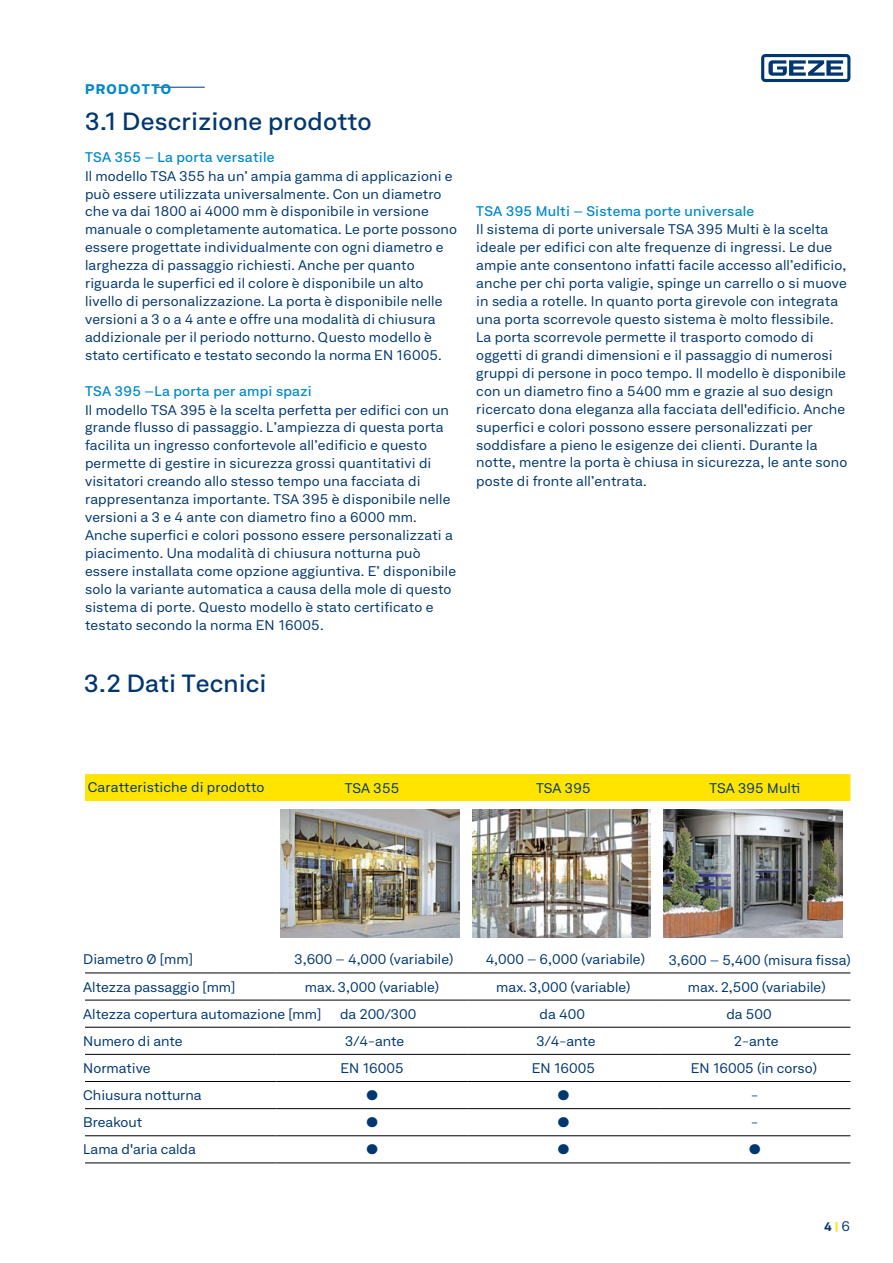
<style>
.page{position:relative;width:893px;height:1263px;background:#fff}
.page>*{position:absolute;margin:0;border:0;box-sizing:border-box;transform-origin:0 0}
.t1{font:500 expanded 24px "Neufile Grotesk";letter-spacing:.01em;color:#003770}
.t2{font:500 expanded 24px "Neufile Grotesk";letter-spacing:.005em;color:#003670}
.t3{font:expanded 13.5px/18px "Neufile Grotesk";letter-spacing:.01em;color:#003770}
.t4{font:500 expanded 13.5px "Neufile Grotesk";letter-spacing:.02em;color:#0088cb}
.t5{font:800 expanded 13.5px "Neufile Grotesk";letter-spacing:.1em;color:#0088cb}
.t6{font:700 expanded 12px "Neufile Grotesk";color:#003770}
.s1{font-weight:800;color:#ffe400}
.s2{font-weight:400;font-size:13.5px}
</style>
<div class="page">
<hr style="left:155px;top:87px;width:50px;height:1px;background:#003770">
<svg style="left:761px;top:54px;width:89px;height:28px"></svg>
<div style="left:85px;top:774px;width:765px;height:27px;background:#ffe400"></div>
<svg style="left:85px;top:801px;width:765px;height:199px"></svg>
<svg style="left:85px;top:1026px;width:765px;height:137px"></svg>
<hr style="left:85px;top:1054px;width:191px;height:1px;background:#000">
<hr style="left:276px;top:1054px;width:192px;height:1px;background:#000">
<hr style="left:468px;top:1054px;width:191px;height:1px;background:#000">
<hr style="left:659px;top:1054px;width:191px;height:1px;background:#000">
<hr style="left:85px;top:1081px;width:191px;height:1px;background:#000">
<hr style="left:276px;top:1081px;width:192px;height:1px;background:#000">
<hr style="left:468px;top:1081px;width:191px;height:1px;background:#000">
<hr style="left:659px;top:1081px;width:191px;height:1px;background:#000">
<hr style="left:85px;top:1108px;width:191px;height:1px;background:#000">
<hr style="left:276px;top:1108px;width:192px;height:1px;background:#000">
<hr style="left:468px;top:1108px;width:191px;height:1px;background:#000">
<hr style="left:659px;top:1108px;width:191px;height:1px;background:#000">
<hr style="left:85px;top:1135px;width:191px;height:1px;background:#000">
<hr style="left:276px;top:1135px;width:192px;height:1px;background:#000">
<hr style="left:468px;top:1135px;width:191px;height:1px;background:#000">
<hr style="left:659px;top:1135px;width:191px;height:1px;background:#000">
<hr style="left:85px;top:1163px;width:191px;height:1px;background:#000">
<hr style="left:276px;top:1163px;width:192px;height:1px;background:#000">
<hr style="left:468px;top:1163px;width:191px;height:1px;background:#000">
<hr style="left:659px;top:1163px;width:191px;height:1px;background:#000">
<hr style="left:85px;top:1000px;width:191px;height:1px;background:#000">
<hr style="left:276px;top:1000px;width:192px;height:1px;background:#000">
<hr style="left:468px;top:1000px;width:191px;height:1px;background:#000">
<hr style="left:659px;top:1000px;width:191px;height:1px;background:#000">
<hr style="left:85px;top:973px;width:191px;height:1px;background:#000">
<hr style="left:276px;top:973px;width:192px;height:1px;background:#000">
<hr style="left:468px;top:973px;width:191px;height:1px;background:#000">
<hr style="left:659px;top:973px;width:191px;height:1px;background:#000">
<hr style="left:85px;top:1027px;width:191px;height:1px;background:#000">
<hr style="left:276px;top:1027px;width:192px;height:1px;background:#000">
<hr style="left:468px;top:1027px;width:191px;height:1px;background:#000">
<hr style="left:659px;top:1027px;width:191px;height:1px;background:#000">
<img style="left:281px;top:810px;width:178px;height:127px">
<img style="left:472px;top:810px;width:179px;height:127px">
<img style="left:663px;top:810px;width:179px;height:127px">
<p class="t5" style="left:85px;top:80px;width:87px">PRODOTTO</p>
<h1 class="t1" style="left:85px;top:106px;width:288px">3.1 Descrizione prodotto</h1>
<p class="t4" style="left:85px;top:149px;width:191px">TSA 355 – La porta versatile</p>
<p class="t3" style="left:85px;top:166px;width:374px">Il modello TSA 355 ha un’ ampia gamma di applicazioni e può essere utilizzata universalmente. Con un diametro che va dai 1800 ai 4000 mm è disponibile in versione manuale o completamente automatica. Le porte possono essere progettate individualmente con ogni diametro e larghezza di passaggio richiesti. Anche per quanto riguarda le superfici ed il colore è disponibile un alto livello di personalizzazione. La porta è disponibile nelle versioni a 3 o a 4 ante e offre una modalità di chiusura addizionale per il periodo notturno. Questo modello è stato certificato e testato secondo la norma EN 16005.</p>
<p class="t4" style="left:85px;top:383px;width:228px">TSA 395 –La porta per ampi spazi</p>
<p class="t3" style="left:85px;top:400px;width:373px">Il modello TSA 395 è la scelta perfetta per edifici con un grande flusso di passaggio. L’ampiezza di questa porta facilita un ingresso confortevole all’edificio e questo permette di gestire in sicurezza grossi quantitativi di visitatori creando allo stesso tempo una facciata di rappresentanza importante. TSA 395 è disponibile nelle versioni a 3 e 4 ante con diametro fino a 6000 mm.<br>Anche superfici e colori possono essere personalizzati a piacimento. Una modalità di chiusura notturna può essere installata come opzione aggiuntiva. E’ disponibile solo la variante automatica a causa della mole di questo sistema di porte. Questo modello è stato certificato e testato secondo la norma EN 16005.</p>
<h1 class="t2" style="left:84px;top:667px;width:184px">3.2 Dati Tecnici</h1>
<p class="t4" style="left:476px;top:202px;width:280px">TSA 395 Multi – Sistema porte universale</p>
<p class="t3" style="left:476px;top:220px;width:373px">Il sistema di porte universale TSA 395 Multi è la scelta ideale per edifici con alte frequenze di ingressi. Le due ampie ante consentono infatti facile accesso all’edificio, anche per chi porta valigie, spinge un carrello o si muove in sedia a rotelle. In quanto porta girevole con integrata una porta scorrevole questo sistema è molto flessibile.<br>La porta scorrevole permette il trasporto comodo di oggetti di grandi dimensioni e il passaggio di numerosi gruppi di persone in poco tempo. Il modello è disponibile con un diametro fino a 5400 mm e grazie al suo design ricercato dona eleganza alla facciata dell'edificio. Anche superfici e colori possono essere personalizzati per soddisfare a pieno le esigenze dei clienti. Durante la notte, mentre la porta è chiusa in sicurezza, le ante sono poste di fronte all’entrata.</p>
<p class="t3" style="left:88px;top:778px;width:178px">Caratteristiche di prodotto</p>
<p class="t3" style="left:345px;top:778px;width:56px">TSA 355</p>
<p class="t3" style="left:536px;top:778px;width:56px">TSA 395</p>
<p class="t3" style="left:709px;top:778px;width:92px">TSA 395 Multi</p>
<p class="t3" style="left:83px;top:950px;width:111px">Diametro Ø [mm]</p>
<p class="t3" style="left:294px;top:950px;width:161px">3,600 – 4,000 (variabile)</p>
<p class="t3" style="left:486px;top:950px;width:161px">4,000 – 6,000 (variabile)</p>
<p class="t3" style="left:669px;top:951px;width:184px">3,600 – 5,400 (misura fissa)</p>
<p class="t3" style="left:83px;top:977px;width:154px">Altezza passaggio [mm]</p>
<p class="t3" style="left:305px;top:977px;width:136px">max. 3,000 (variable)</p>
<p class="t3" style="left:496px;top:977px;width:136px">max. 3,000 (variable)</p>
<p class="t3" style="left:688px;top:977px;width:140px">max. 2,500 (variabile)</p>
<p class="t3" style="left:83px;top:1004px;width:240px">Altezza copertura automazione [mm]</p>
<p class="t3" style="left:340px;top:1004px;width:78px">da 200/300</p>
<p class="t3" style="left:539px;top:1004px;width:47px">da 400</p>
<p class="t3" style="left:726px;top:1004px;width:47px">da 500</p>
<p class="t3" style="left:83px;top:1032px;width:101px">Numero di ante</p>
<p class="t3" style="left:345px;top:1032px;width:61px">3/4-ante</p>
<p class="t3" style="left:536px;top:1032px;width:61px">3/4-ante</p>
<p class="t3" style="left:734px;top:1032px;width:46px">2-ante</p>
<p class="t3" style="left:83px;top:1058px;width:69px">Normative</p>
<p class="t3" style="left:340px;top:1059px;width:65px">EN 16005</p>
<p class="t3" style="left:532px;top:1059px;width:65px">EN 16005</p>
<p class="t3" style="left:691px;top:1059px;width:128px">EN 16005 (in corso)</p>
<p class="t3" style="left:83px;top:1085px;width:120px">Chiusura notturna</p>
<p class="t3" style="left:366px;top:1086px;width:14px">●</p>
<p class="t3" style="left:557px;top:1086px;width:14px">●</p>
<p class="t3" style="left:751px;top:1086px;width:9px">-</p>
<p class="t3" style="left:83px;top:1113px;width:60px">Breakout</p>
<p class="t3" style="left:366px;top:1113px;width:14px">●</p>
<p class="t3" style="left:557px;top:1113px;width:14px">●</p>
<p class="t3" style="left:751px;top:1113px;width:9px">-</p>
<p class="t3" style="left:83px;top:1140px;width:114px">Lama d'aria calda</p>
<p class="t3" style="left:366px;top:1140px;width:14px">●</p>
<p class="t3" style="left:557px;top:1140px;width:14px">●</p>
<p class="t3" style="left:748px;top:1140px;width:14px">●</p>
<p class="t6" style="left:824px;top:1218px;width:27px">4<span class="s1">|</span> <span class="s2">6</span></p>
</div>
